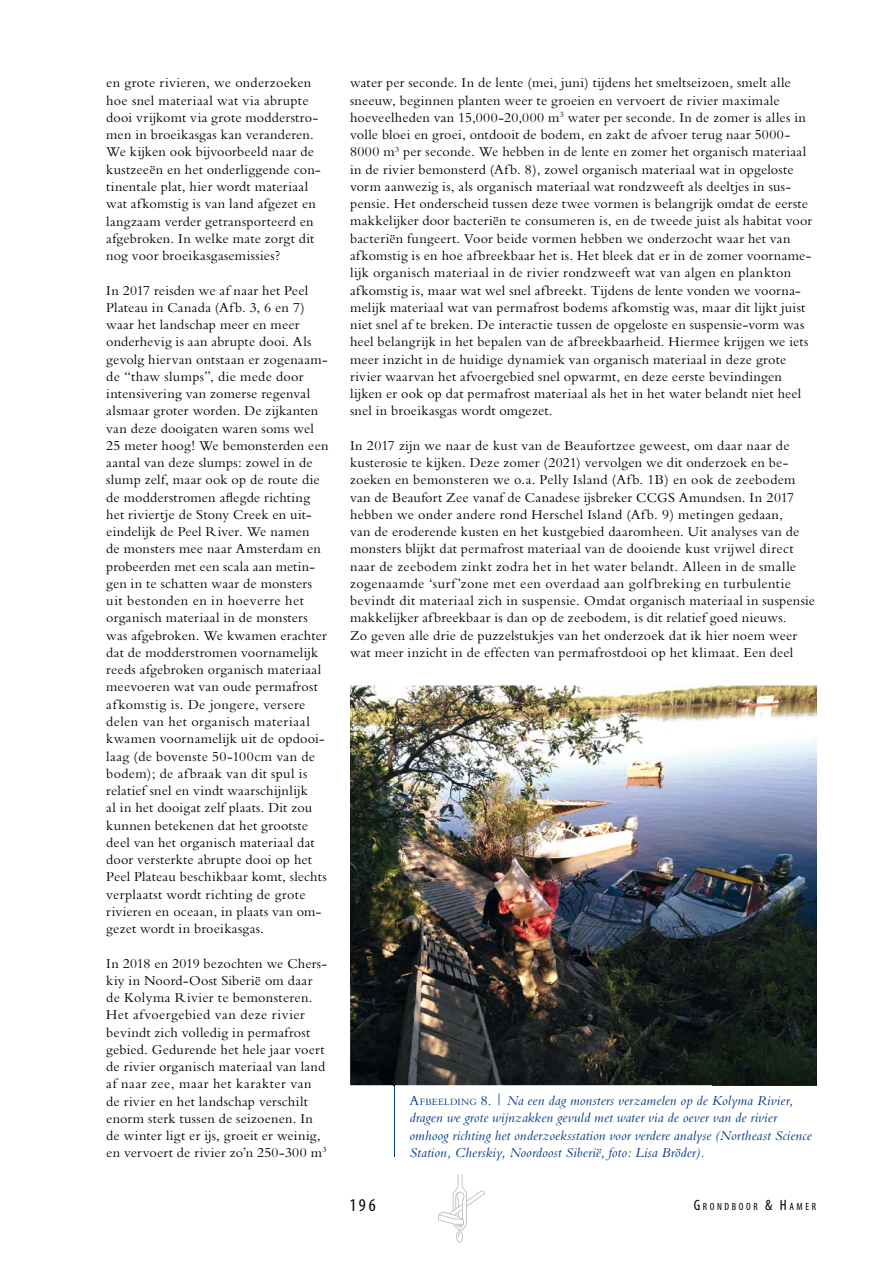
<style>
.page{position:relative;width:893px;height:1263px;background:#fff}
.page>*{position:absolute;margin:0;border:0;box-sizing:border-box;transform-origin:0 0}
.t1{font:condensed 18px "Myriad Pro";color:#000}
.t2{font:14.25px/17.2px "M Bembo";letter-spacing:.015em;color:#000}
.t3{font:italic 14.25px/17.2px "M Bembo";letter-spacing:.01em;color:#003882}
.t4{font:condensed 10.5px "Myriad Pro";letter-spacing:.245em;color:#000}
.s1{font-style:normal}
.s2{font-style:normal;font-size:10.05px}
.s3{font-size:15px}
</style>
<div class="page">
<svg style="left:438px;top:1174px;width:47px;height:69px"></svg>
<hr style="left:394px;top:1083px;width:1px;height:74px;background:#003882">
<img style="left:350px;top:686px;width:466px;height:399px">
<p class="t2" style="left:106px;top:74px;width:216px">en grote rivieren, we onderzoeken hoe snel materiaal wat via abrupte dooi vrijkomt via grote modderstro&shy;men in broeikasgas kan veranderen.<br>We kijken ook bijvoorbeeld naar de kustzeeën en het onderliggende con&shy;tinentale plat, hier wordt materiaal wat afkomstig is van land afgezet en langzaam verder getransporteerd en afgebroken. In welke mate zorgt dit nog voor broeikasgasemissies?</p>
<p class="t2" style="left:106px;top:281px;width:224px">In 2017 reisden we af naar het Peel Plateau in Canada (Afb. 3, 6 en 7) waar het landschap meer en meer onderhevig is aan abrupte dooi. Als gevolg hiervan ontstaan er zogenaam&shy;de “thaw slumps”, die mede door intensivering van zomerse regenval alsmaar groter worden. De zijkanten van deze dooigaten waren soms wel 25 meter hoog! We bemonsterden een aantal van deze slumps: zowel in de slump zelf, maar ook op de route die de modderstromen aflegde richting het riviertje de Stony Creek en uit&shy;eindelijk de Peel River. We namen<br>de monsters mee naar Amsterdam en probeerden met een scala aan metin&shy;gen in te schatten waar de monsters uit bestonden en in hoeverre het organisch materiaal in de monsters was afgebroken. We kwamen erachter dat de modderstromen voornamelijk reeds afgebroken organisch materiaal meevoeren wat van oude permafrost afkomstig is. De jongere, versere delen van het organisch materiaal kwamen voornamelijk uit de opdooi&shy;laag (de bovenste 50-100cm van de bodem); de afbraak van dit spul is relatief snel en vindt waarschijnlijk<br>al in het dooigat zelf plaats. Dit zou kunnen betekenen dat het grootste deel van het organisch materiaal dat door versterkte abrupte dooi op het Peel Plateau beschikbaar komt, slechts verplaatst wordt richting de grote rivieren en oceaan, in plaats van om&shy;gezet wordt in broeikasgas.</p>
<p class="t2" style="left:106px;top:954px;width:222px">In 2018 en 2019 bezochten we Chers&shy;kiy in Noord-Oost Siberië om daar de Kolyma Rivier te bemonsteren.<br>Het afvoergebied van deze rivier bevindt zich volledig in permafrost gebied. Gedurende het hele jaar voert de rivier organisch materiaal van land af naar zee, maar het karakter van de rivier en het landschap verschilt enorm sterk tussen de seizoenen. In de winter ligt er ijs, groeit er weinig, en vervoert de rivier zo’n 250-300 m<sup>3</sup></p>
<p class="t2" style="left:350px;top:74px;width:464px">water per seconde. In de lente (mei, juni) tijdens het smeltseizoen, smelt alle sneeuw, beginnen planten weer te groeien en vervoert de rivier maximale hoeveelheden van 15,000-20,000 m<sup>3</sup> water per seconde. In de zomer is alles in volle bloei en groei, ontdooit de bodem, en zakt de afvoer terug naar 5000- 8000 m<sup>3</sup> per seconde. We hebben in de lente en zomer het organisch materiaal in de rivier bemonsterd (Afb. 8), zowel organisch materiaal wat in opgeloste vorm aanwezig is, als organisch materiaal wat rondzweeft als deeltjes in sus&shy;pensie. Het onderscheid tussen deze twee vormen is belangrijk omdat de eerste makkelijker door bacteriën te consumeren is, en de tweede juist als habitat voor bacteriën fungeert. Voor beide vormen hebben we onderzocht waar het van afkomstig is en hoe afbreekbaar het is. Het bleek dat er in de zomer voorname&shy;lijk organisch materiaal in de rivier rondzweeft wat van algen en plankton afkomstig is, maar wat wel snel afbreekt. Tijdens de lente vonden we voorna&shy;melijk materiaal wat van permafrost bodems afkomstig was, maar dit lijkt juist niet snel af te breken. De interactie tussen de opgeloste en suspensie-vorm was heel belangrijk in het bepalen van de afbreekbaarheid. Hiermee krijgen we iets meer inzicht in de huidige dynamiek van organisch materiaal in deze grote rivier waarvan het afvoergebied snel opwarmt, en deze eerste bevindingen lijken er ook op dat permafrost materiaal als het in het water belandt niet heel snel in broeikasgas wordt omgezet.</p>
<p class="t2" style="left:350px;top:437px;width:467px">In 2017 zijn we naar de kust van de Beaufortzee geweest, om daar naar de kusterosie te kijken. Deze zomer (2021) vervolgen we dit onderzoek en be&shy;zoeken en bemonsteren we o.a. Pelly Island (Afb. 1B) en ook de zeebodem van de Beaufort Zee vanaf de Canadese ijsbreker CCGS Amundsen. In 2017 hebben we onder andere rond Herschel Island (Afb. 9) metingen gedaan,<br>van de eroderende kusten en het kustgebied daaromheen. Uit analyses van de monsters blijkt dat permafrost materiaal van de dooiende kust vrijwel direct naar de zeebodem zinkt zodra het in het water belandt. Alleen in de smalle zogenaamde ‘surf’zone met een overdaad aan golfbreking en turbulentie bevindt dit materiaal zich in suspensie. Omdat organisch materiaal in suspensie makkelijker afbreekbaar is dan op de zeebodem, is dit relatief goed nieuws.<br>Zo geven alle drie de puzzelstukjes van het onderzoek dat ik hier noem weer wat meer inzicht in de effecten van permafrostdooi op het klimaat. Een deel</p>
<p class="t3" style="left:409px;top:1092px;width:404px"><span class="s1">A</span><span class="s2">FBEELDING</span> <span class="s1">8. |</span> Na een dag monsters verzamelen op de Kolyma Rivier, dragen we grote wijnzakken gevuld met water via de oever van de rivier omhoog richting het onderzoeksstation voor verdere analyse (Northeast Science Station, Cherskiy, Noordoost Siberië, foto: Lisa Bröder).</p>
<p class="t1" style="left:350px;top:1194px;width:28px">196</p>
<p class="t4" style="left:694px;top:1200px;width:124px"><span class="s3">G</span>RONDBOOR <span class="s3">&amp; H</span>AMER</p>
</div>
